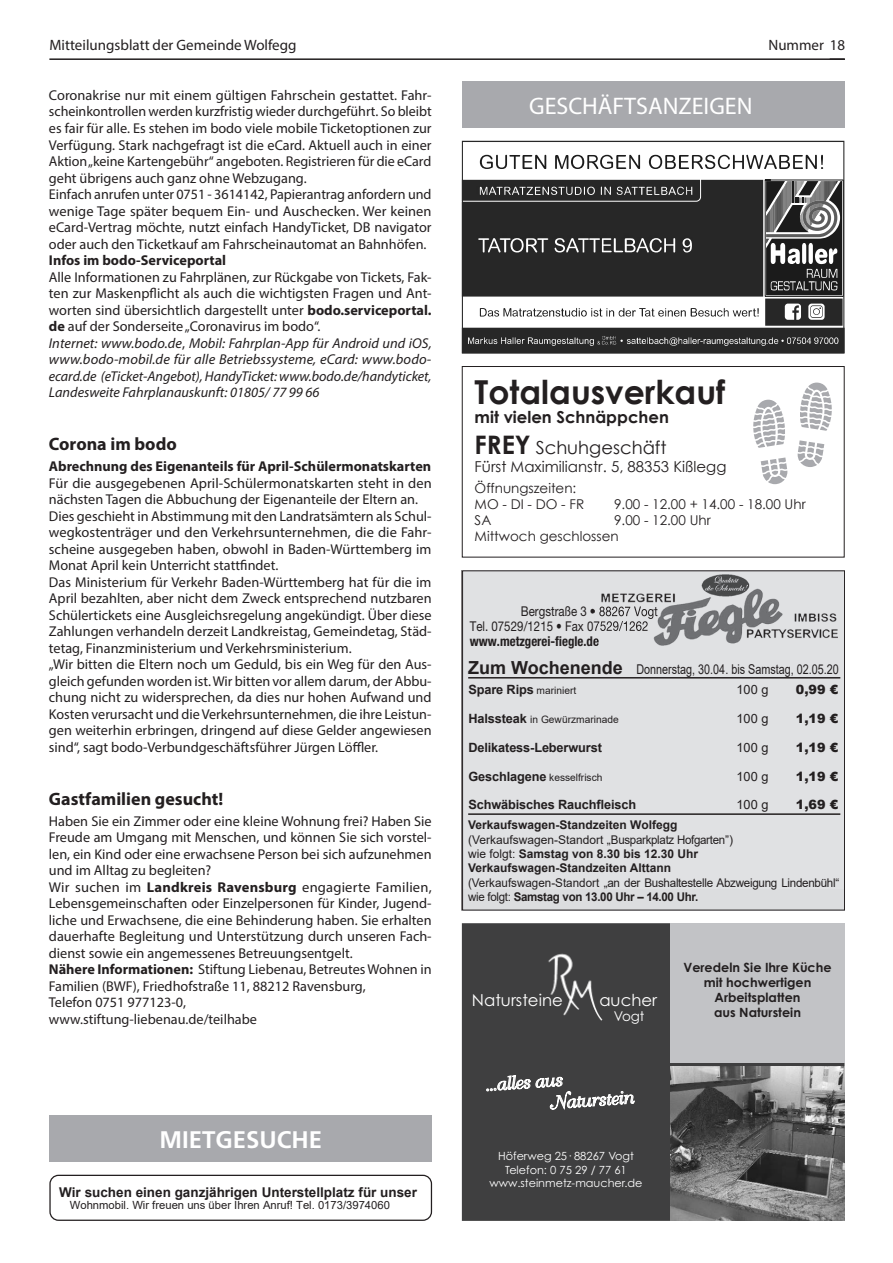
<style>
.page{position:relative;width:893px;height:1263px;background:#fff}
.page>*{position:absolute;margin:0;border:0;box-sizing:border-box;transform-origin:0 0}
.t1{font:700 33px "Century Gothic";color:#231f20}
.t2{font:700 24px "Frutiger";color:#fff}
.t3{font:700 24px "Frutiger LT Std";color:#fff}
.t4{font:700 18px "Myriad Pro";color:#231f20}
.t5{font:18px/22.5px "Bellevue";color:#fff}
.t6{font:18px "Century Gothic";color:#231f20}
.t7{font:700 16.5px "Century Gothic";color:#231f20}
.t8{font:16.5px "Century Gothic";color:#fff}
.t9{font:15px "Myriad Pro";color:#231f20}
.t10{font:15px "Century Gothic";color:#231f20}
.t11{font:14.25px/16.5px "Myriad Pro";color:#231f20}
.t12{font:italic 14.25px/16.5px "Myriad Pro";color:#231f20}
.t13{font:700 14.25px "Myriad Pro";color:#231f20}
.t14{font:13.5px/16.2px "Century Gothic";color:#231f20}
.t15{font:13.5px/14.7px "Helvetica Neue";color:#231f20;scale:.85 1}
.t16{font:13.5px "Arial";color:#231f20;scale:.8 1}
.t17{font:700 13.5px "Arial";color:#231f20}
.t18{font:700 condensed 13.5px "Helvetica Neue";color:#231f20;scale:.95 1}
.t19{font:13.5px "Century Gothic";color:#fff}
.t20{font:700 12.75px "Arial";letter-spacing:-.01em;color:#231f20}
.t21{font:700 12.75px/15px "Century Gothic";color:#231f20;text-align:center}
.t22{font:900 12.75px "Arial";color:#231f20}
.t23{font:12.75px "Arial";color:#231f20}
.t24{font:700 12px/14.4px "Arial";color:#231f20}
.t25{font:12px/14.4px "Arial";letter-spacing:-.025em;color:#231f20}
.t26{font:11.25px/13.5px "Century Gothic";color:#fff;text-align:center}
.t27{font:11.25px "Arial";color:#231f20}
.t28{font:10.2px "Arial";color:#231f20}
.s1{font-style:normal}
.s2{font-weight:700;font-style:normal}
.s3{font-weight:700}
.s4{font-weight:700;font-size:25.5px}
.s5{font-weight:700;font-size:18px}
.s6{font-weight:400;font-size:10.2px}
.s7{font-weight:700;font-size:12.75px}
.s8{font-weight:400}
</style>
<div class="page">
<hr style="left:49px;top:58px;width:796px;height:2px;background:#231f20">
<svg style="left:830px;top:58px;width:15px;height:1px"></svg>
<div style="left:49px;top:1115px;width:383px;height:47px;background:#a8a9ad"></div>
<div style="left:462px;top:923px;width:383px;height:298px;background:#3f3f40"></div>
<div style="left:670px;top:923px;width:175px;height:140px;background:#c2c3c6"></div>
<img style="left:546px;top:952px;width:60px;height:72px">
<img style="left:670px;top:1066px;width:175px;height:155px">
<svg style="left:486px;top:1065px;width:149px;height:49px;background:#565657"></svg>
<div style="left:462px;top:366px;width:383px;height:191px;border:1px solid #231f20"></div>
<svg style="left:753px;top:383px;width:79px;height:101px"></svg>
<div style="left:463px;top:571px;width:381px;height:339px;background:#dcdddf"></div>
<div style="left:462px;top:570px;width:383px;height:319px;background:#e0e1e3"></div>
<img style="left:601px;top:574px;width:237px;height:72px">
<img style="left:599px;top:606px;width:58px;height:13px">
<img style="left:595px;top:621px;width:53px;height:10px">
<svg style="left:595px;top:638px;width:4px;height:8px"></svg>
<div style="left:462px;top:570px;width:383px;height:340px;border:1px solid #231f20"></div>
<hr style="left:468px;top:813px;width:372px;height:2px;background:#231f20">
<hr style="left:468px;top:677px;width:372px;height:1px;background:#231f20">
<svg style="left:462px;top:141px;width:382px;height:212px;fill:#272727"></svg>
<img style="left:474px;top:234px;width:219px;height:19px">
<svg style="left:478px;top:238px;width:214px;height:14px;background:#676767"></svg>
<svg style="left:480px;top:308px;width:279px;height:9px"></svg>
<svg style="left:468px;top:336px;width:370px;height:10px;background:#505050"></svg>
<svg style="left:462px;top:175px;width:239px;height:26px"></svg>
<div style="left:49px;top:1175px;width:383px;height:46px;background:#fff;border:1px solid #231f20;border-radius:9px"></div>
<div style="left:462px;top:81px;width:383px;height:47px;background:#a8a9ad"></div>
<p class="t9" style="left:49px;top:36px;width:249px">Mitteilungsblatt der Gemeinde Wolfegg</p>
<p class="t9" style="left:768px;top:36px;width:78px">Nummer 18</p>
<p class="t11" style="left:49px;top:87px;width:384px">Coronakrise nur mit einem gültigen Fahrschein gestattet. Fahr&shy;scheinkontrollen werden kurzfristig wieder durchgeführt. So bleibt es fair für alle. Es stehen im bodo viele mobile Ticketoptionen zur Verfügung. Stark nachgefragt ist die eCard. Aktuell auch in einer Aktion „keine Kartengebühr“ angeboten. Registrieren für die eCard geht übrigens auch ganz ohne Webzugang.<br>Einfach anrufen unter 0751 - 3614142, Papierantrag anfordern und wenige Tage später bequem Ein- und Auschecken. Wer keinen eCard-Vertrag möchte, nutzt einfach HandyTicket, DB navigator oder auch den Ticketkauf am Fahrscheinautomat an Bahnhöfen.</p>
<p class="t13" style="left:49px;top:251px;width:179px">Infos im bodo-Serviceportal</p>
<p class="t12" style="left:49px;top:268px;width:384px"><span class="s1">Alle Informationen zu Fahrplänen, zur Rückgabe von Tickets, Fak&shy;ten zur Maskenpflicht als auch die wichtigsten Fragen und Ant&shy;worten sind übersichtlich dargestellt unter</span> <span class="s2">bodo.serviceportal. de</span> <span class="s1">auf der Sonderseite „Coronavirus im bodo“.<br></span>Internet: www.bodo.de<span class="s1">,</span> Mobil: Fahrplan-App für Android und iOS, www.bodo-mobil.de für alle Betriebssysteme, eCard: www.bodo&shy;ecard.de (eTicket-Angebot), HandyTicket: www.bodo.de/handyticket, Landesweite Fahrplanauskunft: 01805/ 77 99 66</p>
<p class="t4" style="left:49px;top:432px;width:129px">Corona im bodo</p>
<p class="t13" style="left:49px;top:457px;width:384px">Abrechnung des Eigenanteils für April-Schülermonatskarten</p>
<p class="t11" style="left:49px;top:474px;width:384px">Für die ausgegebenen April-Schülermonatskarten steht in den nächsten Tagen die Abbuchung der Eigenanteile der Eltern an.<br>Dies geschieht in Abstimmung mit den Landratsämtern als Schul&shy;wegkostenträger und den Verkehrsunternehmen, die die Fahr&shy;scheine ausgegeben haben, obwohl in Baden-Württemberg im Monat April kein Unterricht stattfindet.<br>Das Ministerium für Verkehr Baden-Württemberg hat für die im April bezahlten, aber nicht dem Zweck entsprechend nutzbaren Schülertickets eine Ausgleichsregelung angekündigt. Über diese Zahlungen verhandeln derzeit Landkreistag, Gemeindetag, Städ&shy;tetag, Finanzministerium und Verkehrsministerium.<br>„Wir bitten die Eltern noch um Geduld, bis ein Weg für den Aus&shy;gleich gefunden worden ist. Wir bitten vor allem darum, der Abbu&shy;chung nicht zu widersprechen, da dies nur hohen Aufwand und Kosten verursacht und die Verkehrsunternehmen, die ihre Leistun&shy;gen weiterhin erbringen, dringend auf diese Gelder angewiesen sind“, sagt bodo-Verbundgeschäftsführer Jürgen Löffler.</p>
<p class="t4" style="left:49px;top:787px;width:176px">Gastfamilien gesucht!</p>
<p class="t11" style="left:49px;top:812px;width:384px">Haben Sie ein Zimmer oder eine kleine Wohnung frei? Haben Sie Freude am Umgang mit Menschen, und können Sie sich vorstel&shy;len, ein Kind oder eine erwachsene Person bei sich aufzunehmen und im Alltag zu begleiten?<br>Wir suchen im <span class="s3">Landkreis Ravensburg</span> engagierte Familien, Lebensgemeinschaften oder Einzelpersonen für Kinder, Jugend&shy;liche und Erwachsene, die eine Behinderung haben. Sie erhalten dauerhafte Begleitung und Unterstützung durch unseren Fach&shy;dienst sowie ein angemessenes Betreuungsentgelt.<br><span class="s3">Nähere Informationen:</span> Stiftung Liebenau, Betreutes Wohnen in Familien (BWF), Friedhofstraße 11, 88212 Ravensburg,<br>Telefon 0751 977123-0,<br>www.stiftung-liebenau.de/teilhabe</p>
<h2 class="t3" style="left:159px;top:1125px;width:164px">MIETGESUCHE</h2>
<p class="t17" style="left:59px;top:1182px;width:359px">Wir suchen einen ganzjährigen Unterstellplatz für unser</p>
<p class="t27" style="left:70px;top:1197px;width:322px">Wohnmobil. Wir freuen uns über Ihren Anruf! Tel. 0173/3974060</p>
<h2 class="t2" style="left:529px;top:91px;width:225px">GESCHÄFTSANZEIGEN</h2>
<h1 class="t1" style="left:475px;top:367px;width:252px">Totalausverkauf</h1>
<p class="t7" style="left:475px;top:405px;width:196px">mit vielen Schnäppchen</p>
<p class="t6" style="left:475px;top:435px;width:194px"><span class="s4">FREY</span> Schuhgeschäft</p>
<p class="t10" style="left:475px;top:456px;width:253px">Fürst Maximilianstr. 5, 88353 Kißlegg</p>
<p class="t14" style="left:475px;top:479px;width:111px">Öffnungszeiten:<br>MO - DI - DO - FR</p>
<p class="t14" style="left:614px;top:495px;width:193px">9.00 - 12.00 + 14.00 - 18.00 Uhr</p>
<p class="t14" style="left:475px;top:512px;width:18px">SA</p>
<p class="t14" style="left:475px;top:512px;width:238px;text-indent:139px">9.00 - 12.00 Uhr<br>Mittwoch geschlossen</p>
<p class="t15" style="left:470px;top:604px;width:223px;text-indent:51px">Bergstraße 3 • 88267 Vogt<br>Tel. 07529 /1215 • Fax 07529/1262</p>
<p class="t18" style="left:470px;top:633px;width:137px">www.metzgerei-fiegle.de</p>
<p class="t16" style="left:468px;top:659px;width:465px"><span class="s5">Zum Wochenende</span> Donnerstag, 30.04. bis Samstag, 02.05.20</p>
<p class="t20" style="left:468px;top:681px;width:109px">Spare Rips <span class="s6">mariniert</span></p>
<p class="t23" style="left:736px;top:681px;width:33px">100 g</p>
<p class="t22" style="left:796px;top:680px;width:44px">0,99 €</p>
<p class="t28" style="left:468px;top:712px;width:152px"><span class="s7">Halssteak</span> in Gewürzmarinade</p>
<p class="t23" style="left:736px;top:710px;width:33px">100 g</p>
<p class="t22" style="left:796px;top:709px;width:44px">1,19 €</p>
<p class="t20" style="left:468px;top:738px;width:135px">Delikatess-Leberwurst</p>
<p class="t23" style="left:736px;top:738px;width:33px">100 g</p>
<p class="t22" style="left:796px;top:738px;width:44px">1,19 €</p>
<p class="t28" style="left:468px;top:770px;width:136px"><span class="s7">Geschlagene</span> kesselfrisch</p>
<p class="t23" style="left:736px;top:767px;width:33px">100 g</p>
<p class="t22" style="left:796px;top:767px;width:44px">1,19 €</p>
<p class="t20" style="left:468px;top:796px;width:169px">Schwäbisches Rauchfleisch</p>
<p class="t23" style="left:736px;top:796px;width:33px">100 g</p>
<p class="t22" style="left:796px;top:795px;width:44px">1,69 €</p>
<p class="t15" style="left:470px;top:666px;width:211px">Tel. 07529 /1215 • Fax 07529/1262</p>
<p class="t18" style="left:470px;top:681px;width:137px">www.metzgerei-fiegle.de</p>
<p class="t24" style="left:468px;top:818px;width:211px">Verkaufswagen-Standzeiten Wolfegg</p>
<p class="t24" style="left:468px;top:832px;width:266px"><span class="s8">(Verkaufswagen-Standort „Busparkplatz Hofgarten”) wie folgt:</span> Samstag von 8.30 bis 12.30 Uhr<br>Verkaufswagen-Standzeiten Alttann</p>
<p class="t25" style="left:468px;top:875px;width:373px">(Verkaufswagen-Standort „an der Bushaltestelle Abzweigung Lindenbühl“ wie folgt: <span class="s3">Samstag von 13.00 Uhr – 14.00 Uhr.</span></p>
<p class="t8" style="left:472px;top:990px;width:92px">Natursteine</p>
<p class="t8" style="left:599px;top:990px;width:59px">aucher</p>
<p class="t19" style="left:614px;top:1008px;width:32px">Vogt</p>
<p class="t5" style="left:546px;top:1070px;width:86px;text-indent:-63px;rotate:-4deg">...alles aus<br>Naturstein</p>
<p class="t26" style="left:489px;top:1149px;width:155px">Höferweg 25· 88267 Vogt<br>Telefon: 0 75 29 / 77 61 www.steinmetz-maucher.de</p>
<p class="t21" style="left:683px;top:960px;width:150px">Veredeln Sie Ihre Küche mit hochwertigen<br>Arbeitsplatten<br>aus Naturstein</p>
</div>
